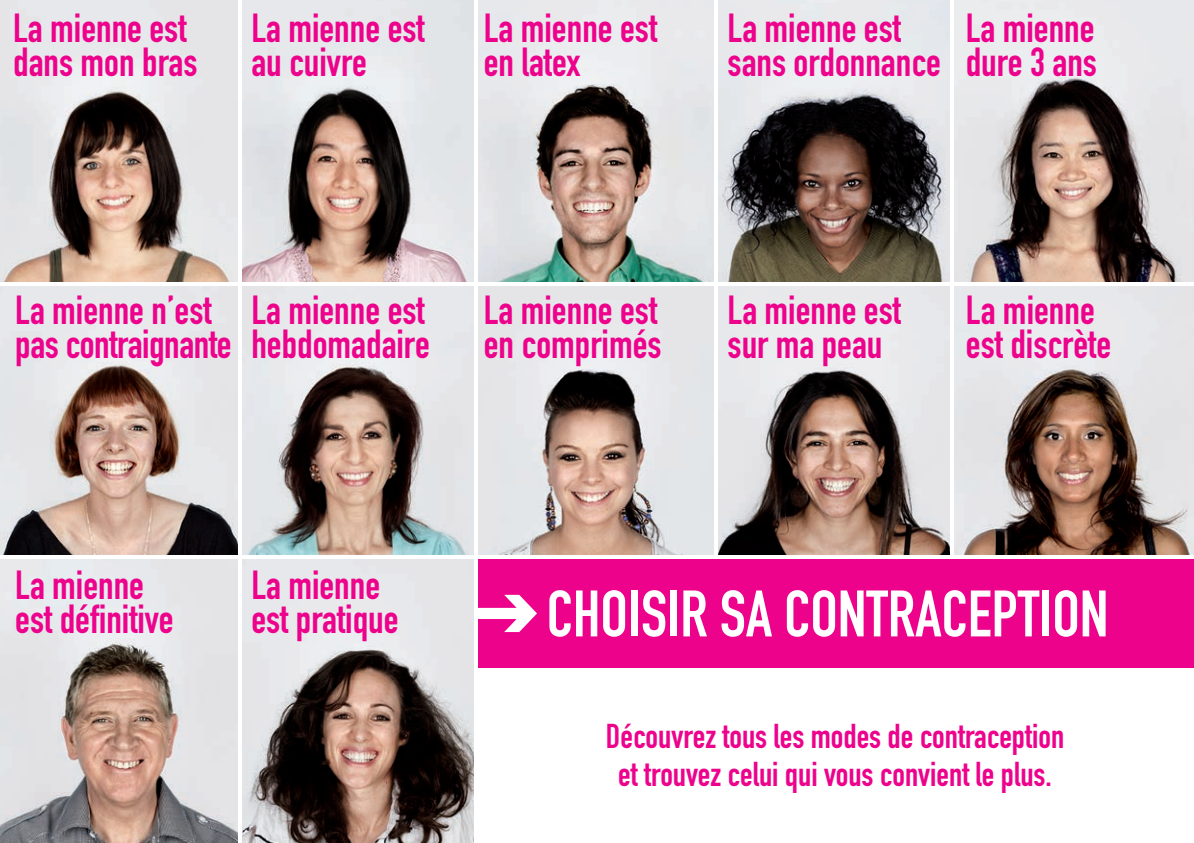
<style>
.page{position:relative;width:1194px;height:843px;background:#fff}
.page>*{position:absolute;margin:0;border:0;box-sizing:border-box;transform-origin:0 0}
.t1{font:64.4px "DIN Engschrift Std";color:#fff}
.t2{font:40px/34px "DIN Engschrift Std";color:#ed028c}
.t3{font:34px/38.2px "DIN Engschrift Std";color:#ed028c;text-align:center}
</style>
<div class="page">
<img style="left:478px;top:0;width:716px;height:282px">
<img style="left:242px;top:0;width:232px;height:555px">
<img style="left:0;top:0;width:238px;height:282px">
<img style="left:0;top:559px;width:474px;height:283px">
<img style="left:718px;top:286px;width:476px;height:269px">
<img style="left:478px;top:286px;width:236px;height:269px">
<img style="left:0;top:286px;width:238px;height:269px">
<div style="left:478px;top:558px;width:716px;height:110px;background:#ed028c"></div>
<svg style="left:478px;top:594px;width:59px;height:38px"></svg>
<hr style="left:0;top:282px;width:1194px;height:4px;background:#fff">
<hr style="left:238px;top:0;width:4px;height:842px;background:#fff">
<hr style="left:714px;top:0;width:4px;height:556px;background:#fff">
<hr style="left:950px;top:0;width:4px;height:556px;background:#fff">
<svg style="left:0;top:839px;width:3px;height:4px"></svg>
<p class="t2" style="left:13px;top:11px;width:186px">La mienne est dans mon bras</p>
<p class="t2" style="left:251px;top:11px;width:175px">La mienne est au cuivre</p>
<p class="t2" style="left:484px;top:11px;width:175px">La mienne est en latex</p>
<p class="t2" style="left:728px;top:11px;width:215px">La mienne est sans ordonnance</p>
<p class="t2" style="left:966px;top:11px;width:133px">La mienne dure 3 ans</p>
<p class="t2" style="left:15px;top:293px;width:218px">La mienne n’est pas contraignante</p>
<p class="t2" style="left:251px;top:293px;width:180px">La mienne est hebdomadaire</p>
<p class="t2" style="left:484px;top:293px;width:179px">La mienne est en comprimés</p>
<p class="t2" style="left:728px;top:293px;width:175px">La mienne est sur ma peau</p>
<p class="t2" style="left:966px;top:293px;width:147px">La mienne est discrète</p>
<p class="t2" style="left:15px;top:567px;width:160px">La mienne est définitive</p>
<p class="t2" style="left:251px;top:567px;width:149px">La mienne est pratique</p>
<h1 class="t1" style="left:547px;top:576px;width:563px">CHOISIR SA CONTRACEPTION</h1>
<p class="t3" style="left:606px;top:716px;width:460px">Découvrez tous les modes de contraception et trouvez celui qui vous convient le plus.</p>
</div>
